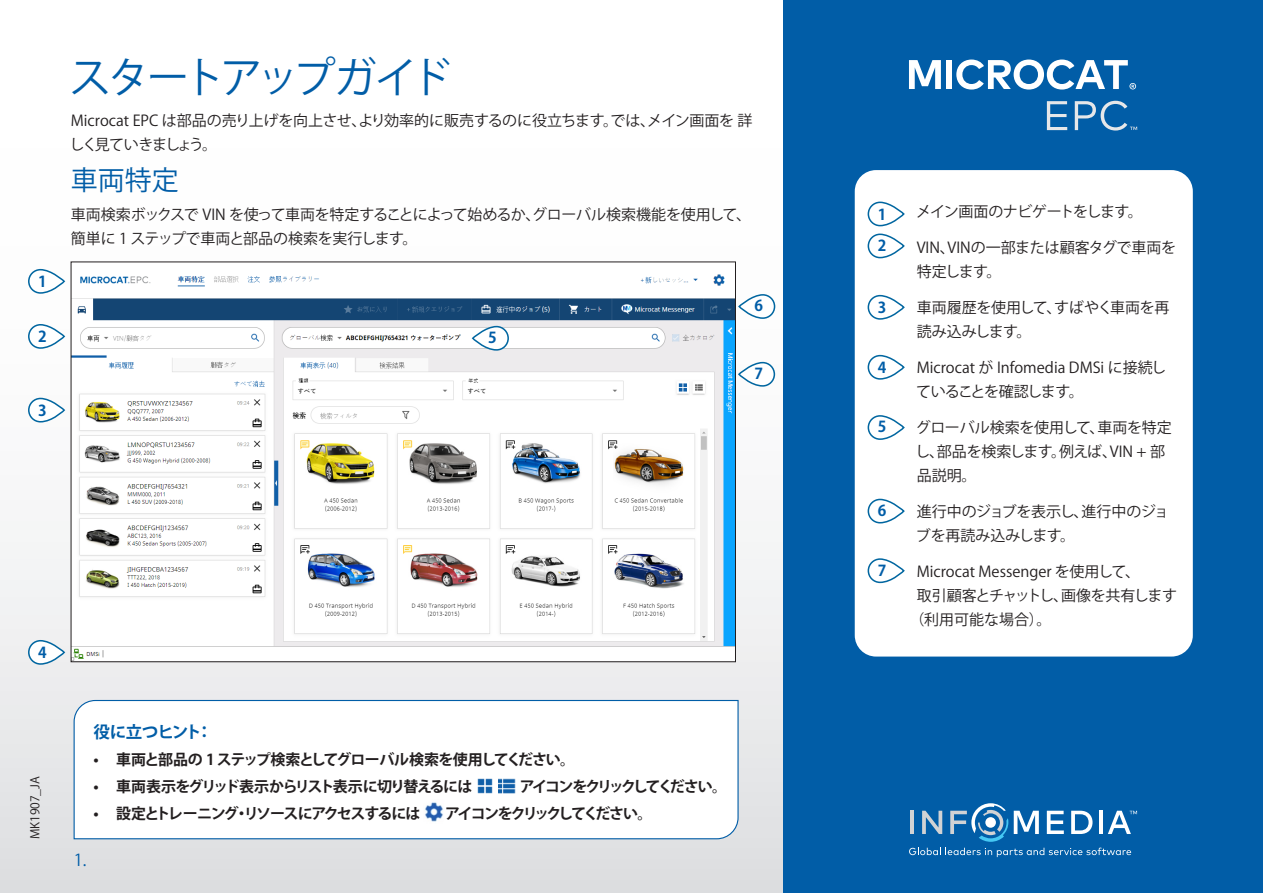
<style>
.page{position:relative;width:1263px;height:893px;background:#fff}
.page>*{position:absolute;margin:0;border:0;box-sizing:border-box;transform-origin:0 0}
.t1{font:42px "Koz Go Pr 6 N";letter-spacing:-.11em;color:#015da7}
.t2{font:27px "Koz Go Pr 6 N";color:#015da7}
.t3{font:700 16.5px "Koz Go Pr 6 N";letter-spacing:-.035em;color:#015da7}
.t4{font:16.5px "Koz Go Pr 6 N";color:#015da7}
.t5{font:15px/24px "Koz Go Pr 6 N";letter-spacing:-.01em;color:#231f20}
.t6{font:700 15px "Koz Go Pr 6 N";letter-spacing:-.07em;color:#231f20}
.t7{font:700 15px "Koz Go Pr 6 N";letter-spacing:-.155em;color:#231f20}
.t8{font:700 15px "Koz Go Pr 6 N";letter-spacing:-.08em;color:#231f20}
.t9{font:700 15px "Koz Go Pr 6 N";letter-spacing:-.1em;color:#231f20}
.t10{font:15px "Koz Go Pr 6 N";letter-spacing:-.06em;color:#231f20}
.t11{font:15px "Koz Go Pr 6 N";letter-spacing:-.04em;color:#231f20}
.t12{font:700 15px "Koz Go Pr 6 N";color:#015da7}
.t13{font:12px "Koz Go Pr 6 N";color:#231f20}
</style>
<div class="page">
<div style="left:0;top:0;width:1263px;height:893px;background:linear-gradient(to bottom,#fff,#e1e3e5)"></div>
<div style="left:783px;top:0;width:480px;height:893px;background:#015da7"></div>
<div style="left:855px;top:170px;width:338px;height:487px;background:#fff;border-radius:21px"></div>
<div style="left:867px;top:202px;width:37px;height:24px;border:2px solid #0166a0;border-radius:12px"></div>
<svg style="left:29px;top:270px;width:35px;height:23px"></svg>
<div style="left:28px;top:269px;width:37px;height:25px;border:2px solid #0166a0;border-radius:12px"></div>
<div style="left:867px;top:234px;width:37px;height:24px;border:2px solid #0166a0;border-radius:12px"></div>
<svg style="left:29px;top:325px;width:35px;height:23px"></svg>
<div style="left:28px;top:324px;width:37px;height:25px;border:2px solid #0166a0;border-radius:12px"></div>
<svg style="left:868px;top:296px;width:36px;height:23px"></svg>
<div style="left:867px;top:295px;width:37px;height:25px;border:2px solid #0166a0;border-radius:12px"></div>
<div style="left:29px;top:398px;width:35px;height:24px;background:#fff;border-radius:12px"></div>
<div style="left:28px;top:398px;width:37px;height:24px;border:2px solid #0166a0;border-radius:12px"></div>
<svg style="left:868px;top:356px;width:36px;height:23px"></svg>
<div style="left:867px;top:355px;width:37px;height:25px;border:2px solid #0166a0;border-radius:12px"></div>
<svg style="left:29px;top:641px;width:35px;height:23px"></svg>
<div style="left:28px;top:640px;width:37px;height:25px;border:2px solid #0166a0;border-radius:12px"></div>
<svg style="left:868px;top:416px;width:36px;height:23px"></svg>
<div style="left:867px;top:415px;width:37px;height:25px;border:2px solid #0166a0;border-radius:12px"></div>
<svg style="left:868px;top:499px;width:36px;height:24px"></svg>
<div style="left:867px;top:499px;width:37px;height:24px;border:2px solid #0166a0;border-radius:12px"></div>
<div style="left:739px;top:295px;width:35px;height:23px;background:#fff;border-radius:12px"></div>
<div style="left:738px;top:294px;width:37px;height:25px;border:2px solid #0166a0;border-radius:12px"></div>
<svg style="left:868px;top:559px;width:36px;height:23px"></svg>
<div style="left:867px;top:558px;width:37px;height:25px;border:2px solid #0166a0;border-radius:12px"></div>
<div style="left:739px;top:363px;width:35px;height:23px;background:#fff;border-radius:12px"></div>
<div style="left:738px;top:362px;width:37px;height:25px;border:2px solid #0166a0;border-radius:12px"></div>
<svg style="left:73px;top:699px;width:666px;height:141px"></svg>
<hr style="left:910px;top:811px;width:4px;height:23px;background:#d1d2d4">
<svg style="left:922px;top:811px;width:20px;height:23px"></svg>
<svg style="left:1014px;top:811px;width:25px;height:23px"></svg>
<svg style="left:1047px;top:811px;width:17px;height:23px"></svg>
<svg style="left:1071px;top:811px;width:21px;height:23px"></svg>
<hr style="left:1099px;top:811px;width:3px;height:23px;background:#fff">
<svg style="left:909px;top:848px;width:222px;height:9px"></svg>
<svg style="left:1108px;top:811px;width:29px;height:23px"></svg>
<svg style="left:950px;top:803px;width:58px;height:39px"></svg>
<img style="left:73px;top:264px;width:661px;height:396px">
<svg style="left:909px;top:60px;width:32px;height:29px"></svg>
<div style="left:946px;top:60px;width:6px;height:29px;background:#fff"></div>
<svg style="left:956px;top:60px;width:180px;height:30px"></svg>
<svg style="left:1047px;top:101px;width:20px;height:29px"></svg>
<svg style="left:1075px;top:101px;width:62px;height:30px"></svg>
<img style="left:474px;top:776px;width:20px;height:20px">
<img style="left:494px;top:775px;width:25px;height:21px">
<img style="left:424px;top:800px;width:21px;height:23px">
<svg style="left:473px;top:327px;width:35px;height:23px"></svg>
<div style="left:472px;top:326px;width:37px;height:25px;border:2px solid #0166a0;border-radius:12px"></div>
<p class="t12" style="left:38px;top:273px;width:10px">1</p>
<p class="t12" style="left:38px;top:328px;width:10px">2</p>
<p class="t12" style="left:38px;top:402px;width:10px">3</p>
<p class="t12" style="left:38px;top:644px;width:10px">4</p>
<p class="t1" style="left:69px;top:54px;width:384px">スタートアップガイド</p>
<p class="t5" style="left:69px;top:109px;width:685px">Microcat EPC は部品の売り上げを向上させ、より効率的に販売するのに役立ちます。では、メイン画面を 詳しく見ていきましょう。</p>
<p class="t2" style="left:71px;top:165px;width:109px">車両特定</p>
<p class="t5" style="left:71px;top:203px;width:682px">車両検索ボックスで VIN を使って車両を特定することによって始めるか、グローバル検索機能を使用して、簡単に 1 ステップで車両と部品の検索を実行します。</p>
<p class="t11" style="left:916px;top:203px;width:228px">メイン画面のナビゲートをします。</p>
<p class="t12" style="left:878px;top:206px;width:10px">1</p>
<p class="t5" style="left:917px;top:235px;width:261px">VIN、VINの一部または顧客タグで車両を特定します。</p>
<p class="t5" style="left:917px;top:295px;width:254px">車両履歴を使用して、すばやく車両を再読み込みします。</p>
<p class="t5" style="left:916px;top:355px;width:251px">Microcat が Infomedia DMSi に接続していることを確認します。</p>
<p class="t5" style="left:915px;top:415px;width:258px">グローバル検索を使用して、車両を特定し、部品を検索します。例えば、VIN + 部品説明。</p>
<p class="t5" style="left:916px;top:499px;width:254px">進行中のジョブを表示し、進行中のジョブを再読み込みします。</p>
<p class="t5" style="left:917px;top:559px;width:225px">Microcat Messenger を使用して、</p>
<p class="t10" style="left:917px;top:587px;width:262px">取引顧客とチャットし、画像を共有します</p>
<p class="t5" style="left:909px;top:607px;width:143px">（利用可能な場合）。</p>
<p class="t12" style="left:878px;top:237px;width:10px">2</p>
<p class="t12" style="left:754px;top:297px;width:10px">6</p>
<p class="t12" style="left:878px;top:299px;width:10px">3</p>
<p class="t12" style="left:488px;top:329px;width:10px">5</p>
<p class="t12" style="left:878px;top:359px;width:10px">4</p>
<p class="t12" style="left:754px;top:365px;width:10px">7</p>
<p class="t12" style="left:878px;top:418px;width:10px">5</p>
<p class="t12" style="left:878px;top:502px;width:10px">6</p>
<p class="t12" style="left:878px;top:562px;width:10px">7</p>
<p class="t13" style="left:28px;top:839px;width:65px;rotate:-90deg">MK1907_JA</p>
<p class="t3" style="left:94px;top:723px;width:120px">役に立つヒント：</p>
<p class="t6" style="left:94px;top:751px;width:483px">• 車両と部品の 1 ステップ検索としてグローバル検索を使用してください。</p>
<p class="t8" style="left:94px;top:778px;width:380px">• 車両表示をグリッド表示からリスト表示に切り替えるには</p>
<p class="t7" style="left:520px;top:778px;width:209px">アイコンをクリックしてください。</p>
<p class="t9" style="left:94px;top:805px;width:329px">• 設定とトレーニング・リソースにアクセスするには</p>
<p class="t7" style="left:445px;top:805px;width:209px">アイコンをクリックしてください。</p>
<p class="t4" style="left:74px;top:851px;width:14px">1.</p>
</div>
